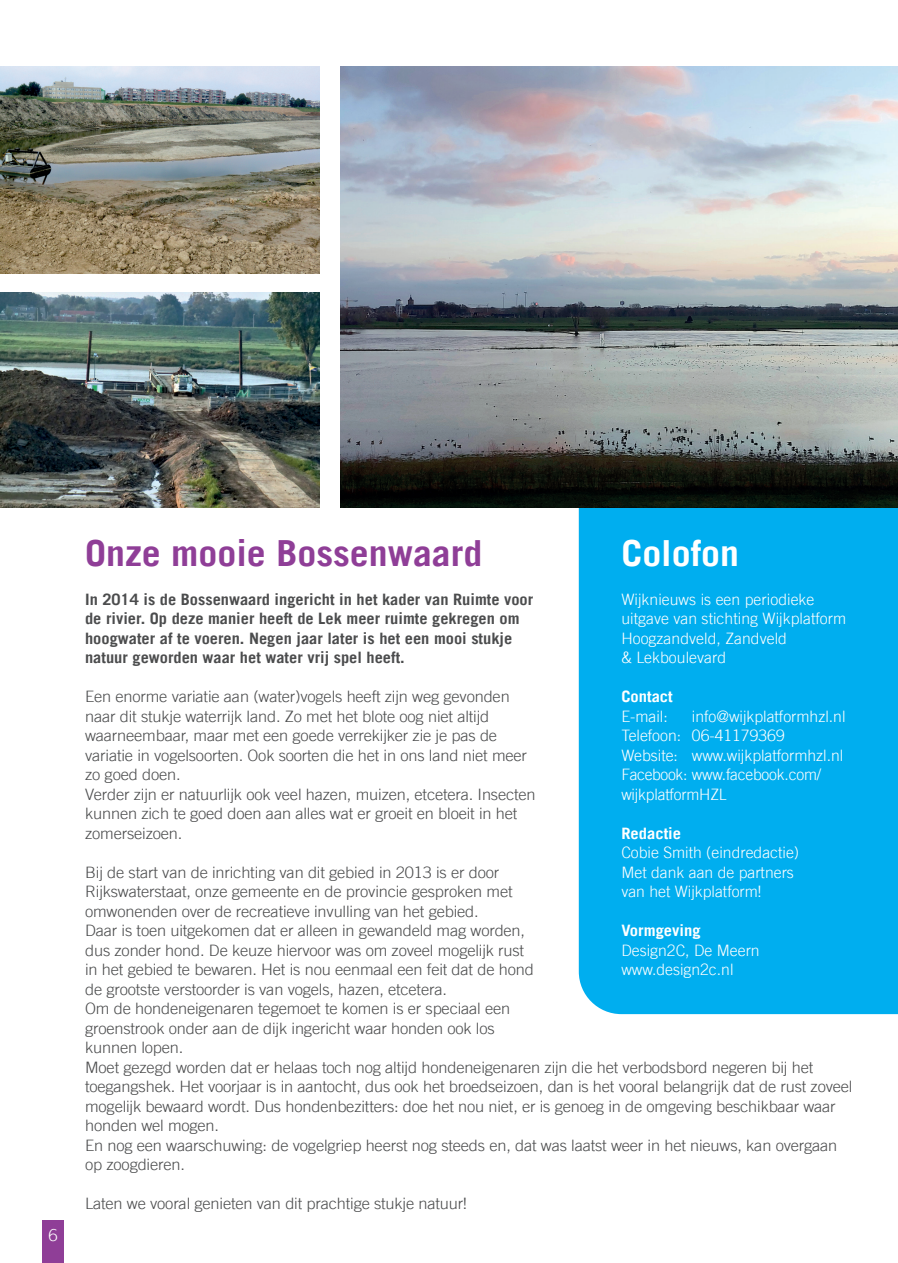
<style>
.page{position:relative;width:898px;height:1263px;background:#fff}
.page>*{position:absolute;margin:0;border:0;box-sizing:border-box;transform-origin:0 0}
.t1{font:700 36px "Trade Gothic LT";color:#8f3e97;scale:1.05 1}
.t2{font:700 36px "Trade Gothic LT";color:#fff;scale:1.05 1}
.t3{font:300 16.5px "Trade Gothic LT";color:#fff}
.t4{font:300 15.75px/19.5px "Trade Gothic LT";letter-spacing:-.01em;color:#4b4c4d;scale:1.04 1}
.t5{font:300 15.75px/19.5px "Trade Gothic LT";color:#fff}
.t6{font:700 15.75px/19.5px "Trade Gothic LT";color:#4b4c4d;scale:1.04 1}
.t7{font:700 15.75px "Trade Gothic LT";color:#fff;scale:1.05 1}
</style>
<div class="page">
<hr style="left:0;top:0;width:1px;height:477px;background:#8bc63e">
<div style="left:43px;top:1220px;width:21px;height:43px;background:#8f3e97"></div>
<div style="left:578px;top:507px;width:319px;height:507px;background:#00aeef"></div>
<img style="left:0;top:293px;width:319px;height:214px">
<img style="left:340px;top:67px;width:557px;height:440px">
<img style="left:0;top:67px;width:319px;height:206px">
<hr style="left:0;top:507px;width:1px;height:429px;background:#8f3e97">
<hr style="left:0;top:546px;width:1px;height:546px;background:#8f3e97">
<p class="t3" style="left:49px;top:1225px;width:11px">6</p>
<h1 class="t1" style="left:85px;top:531px;width:380px">Onze mooie Bossenwaard</h1>
<h1 class="t2" style="left:621px;top:531px;width:114px">Colofon</h1>
<p class="t5" style="left:621px;top:589px;width:226px">Wijknieuws is een periodieke uitgave van stichting Wijkplatform<br>Hoogzandveld, Zandveld<br>&amp; Lekboulevard</p>
<p class="t7" style="left:621px;top:687px;width:51px">Contact</p>
<p class="t5" style="left:621px;top:706px;width:48px">E-mail:</p>
<p class="t6" style="left:85px;top:589px;width:432px">In 2014 is de Bossenwaard ingericht in het kader van Ruimte voor de rivier. Op deze manier heeft de Lek meer ruimte gekregen om hoogwater af te voeren. Negen jaar later is het een mooi stukje natuur geworden waar het water vrij spel heeft.</p>
<p class="t4" style="left:85px;top:686px;width:434px">Een enorme variatie aan (water)vogels heeft zijn weg gevonden naar dit stukje waterrijk land. Zo met het blote oog niet altijd waarneembaar, maar met een goede verrekijker zie je pas de variatie in vogelsoorten. Ook soorten die het in ons land niet meer zo goed doen.<br>Verder zijn er natuurlijk ook veel hazen, muizen, etcetera. Insecten kunnen zich te goed doen aan alles wat er groeit en bloeit in het zomerseizoen.</p>
<p class="t4" style="left:85px;top:862px;width:739px">Bij de start van de inrichting van dit gebied in 2013 is er door<br>Rijkswaterstaat, onze gemeente en de provincie gesproken met<br>omwonenden over de recreatieve invulling van het gebied.<br>Daar is toen uitgekomen dat er alleen in gewandeld mag worden,<br>dus zonder hond. De keuze hiervoor was om zoveel mogelijk rust<br>in het gebied te bewaren. Het is nou eenmaal een feit dat de hond<br>de grootste verstoorder is van vogels, hazen, etcetera.<br>Om de hondeneigenaren tegemoet te komen is er speciaal een<br>groenstrook onder aan de dijk ingericht waar honden ook los<br>kunnen lopen.<br>Moet gezegd worden dat er helaas toch nog altijd hondeneigenaren zijn die het verbodsbord negeren bij het toegangshek. Het voorjaar is in aantocht, dus ook het broedseizoen, dan is het vooral belangrijk dat de rust zoveel mogelijk bewaard wordt. Dus hondenbezitters: doe het nou niet, er is genoeg in de omgeving beschikbaar waar honden wel mogen.<br>En nog een waarschuwing: de vogelgriep heerst nog steeds en, dat was laatst weer in het nieuws, kan overgaan op zoogdieren.</p>
<p class="t4" style="left:85px;top:1193px;width:368px">Laten we vooral genieten van dit prachtige stukje natuur!</p>
<p class="t5" style="left:621px;top:706px;width:225px;text-indent:70px">info@wijkplatformhzl.nl<br>Telefoon: 06-41179369<br>Website: www.wijkplatformhzl.nl<br>Facebook: www.facebook.com/ wijkplatformHZL</p>
<p class="t7" style="left:621px;top:823px;width:58px">Redactie</p>
<p class="t5" style="left:621px;top:842px;width:179px">Cobie Smith (eindredactie)<br>Met dank aan de partners van het Wijkplatform!</p>
<p class="t7" style="left:621px;top:921px;width:77px">Vormgeving</p>
<p class="t5" style="left:621px;top:940px;width:140px">Design2C, De Meern www.design2c.nl</p>
</div>
